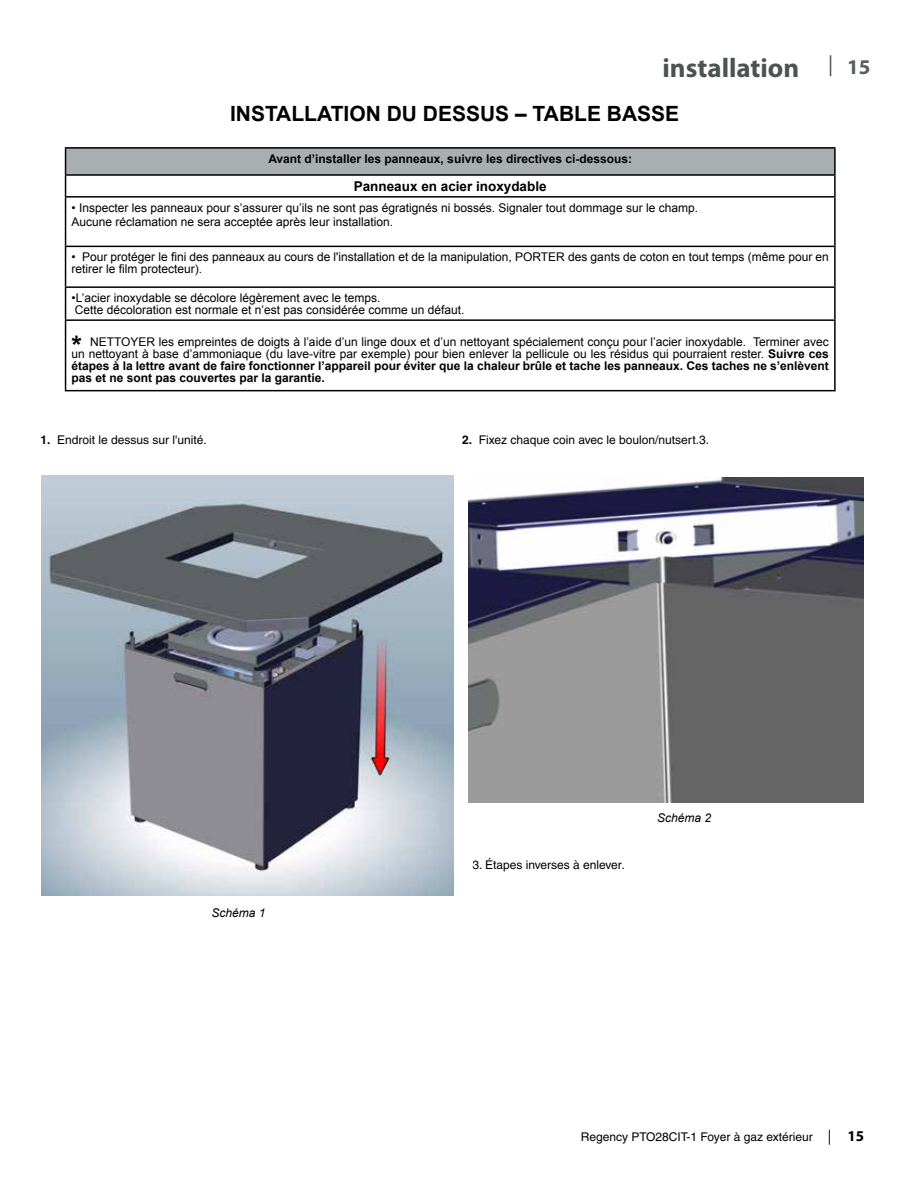
<style>
.page{position:relative;width:918px;height:1188px;background:#fff}
.page>*{position:absolute;margin:0;border:0;box-sizing:border-box;transform-origin:0 0}
.t1{font:700 27px "Myriad Pro";color:#4d5350}
.t2{font:700 27px "Arial";color:#000}
.t3{font:700 21px "Arial";color:#000}
.t4{font:700 13.5px "Arial";color:#000}
.t5{font:12px/12px "Arial";color:#000}
.t6{font:12px "Helvetica";color:#000}
.t7{font:700 12px "Arial";color:#000}
.t8{font:italic 12px "Arial";color:#000}
.s1{font-size:21px;color:#585e5c}
.s2{font-weight:700}
.s3{font-family:"Myriad Pro";font-size:15px}
.s4{font-family:"Myriad Pro";font-weight:700;font-size:15px}
</style>
<div class="page">
<div style="left:66px;top:148px;width:769px;height:27px;background:#a9afb0"></div>
<hr style="left:65px;top:147px;width:771px;height:2px;background:#000">
<hr style="left:834px;top:149px;width:2px;height:25px;background:#000">
<hr style="left:65px;top:174px;width:771px;height:2px;background:#000">
<svg style="left:65px;top:149px;width:1px;height:47px"></svg>
<hr style="left:834px;top:176px;width:2px;height:20px;background:#000">
<hr style="left:65px;top:196px;width:771px;height:2px;background:#000">
<hr style="left:65px;top:198px;width:1px;height:48px;background:#000">
<hr style="left:834px;top:198px;width:2px;height:48px;background:#000">
<hr style="left:65px;top:246px;width:771px;height:1px;background:#000">
<hr style="left:65px;top:247px;width:1px;height:39px;background:#000">
<hr style="left:834px;top:247px;width:2px;height:39px;background:#000">
<hr style="left:65px;top:286px;width:771px;height:2px;background:#000">
<hr style="left:65px;top:288px;width:1px;height:31px;background:#000">
<hr style="left:834px;top:288px;width:2px;height:31px;background:#000">
<hr style="left:65px;top:319px;width:771px;height:2px;background:#000">
<hr style="left:65px;top:321px;width:1px;height:69px;background:#000">
<hr style="left:834px;top:321px;width:2px;height:69px;background:#000">
<hr style="left:65px;top:390px;width:771px;height:1px;background:#000">
<img style="left:42px;top:475px;width:411px;height:420px">
<img style="left:468px;top:478px;width:396px;height:325px">
<h1 class="t1" style="left:663px;top:50px;width:209px">installation <sup>|</sup> <span class="s1">15</span></h1>
<h2 class="t3" style="left:230px;top:100px;width:451px">INSTALLATION DU DESSUS – TABLE BASSE</h2>
<p class="t7" style="left:268px;top:150px;width:365px">Avant d’installer les panneaux, suivre les directives ci-dessous:</p>
<p class="t4" style="left:354px;top:177px;width:194px">Panneaux en acier inoxydable</p>
<p class="t5" style="left:72px;top:200px;width:628px;line-height:14.4px">• Inspecter les panneaux pour s’assurer qu’ils ne sont pas égratignés ni bossés. Signaler tout dommage sur le champ.<br>Aucune réclamation ne sera acceptée après leur installation.</p>
<p class="t5" style="left:72px;top:251px;width:759px">• Pour protéger le fini des panneaux au cours de l'installation et de la manipulation, PORTER des gants de coton en tout temps (même pour en retirer le film protecteur).</p>
<p class="t5" style="left:72px;top:292px;width:394px">•L’acier inoxydable se décolore légèrement avec le temps.<br>Cette décoloration est normale et n’est pas considérée comme un défaut.</p>
<h1 class="t2" style="left:72px;top:327px;width:12px">*</h1>
<p class="t5" style="left:72px;top:336px;width:759px;text-align:justify;text-indent:19px">NETTOYER les empreintes de doigts à l’aide d’un linge doux et d’un nettoyant spécialement conçu pour l’acier inoxydable. Terminer avec un nettoyant à base d’ammoniaque (du lave-vitre par exemple) pour bien enlever la pellicule ou les résidus qui pourraient rester. <span class="s2">Suivre ces étapes à la lettre avant de faire fonctionner l’appareil pour éviter que la chaleur brûle et tache les panneaux. Ces taches ne s’enlèvent pas et ne sont pas couvertes par la garantie.</span></p>
<p class="t6" style="left:40px;top:432px;width:168px"><span class="s2">1.</span> Endroit le dessus sur l'unité.</p>
<p class="t6" style="left:462px;top:433px;width:248px"><span class="s2">2.</span> Fixez chaque coin avec le boulon/nutsert.3.</p>
<p class="t8" style="left:211px;top:905px;width:56px">Schéma 1</p>
<p class="t6" style="left:472px;top:858px;width:154px">3. Étapes inverses à enlever.</p>
<p class="t8" style="left:657px;top:810px;width:56px">Schéma 2</p>
<p class="t6" style="left:581px;top:1129px;width:285px">Regency PTO28CIT-1 Foyer à gaz extérieur <span class="s3">|</span> <span class="s4">15</span></p>
</div>
